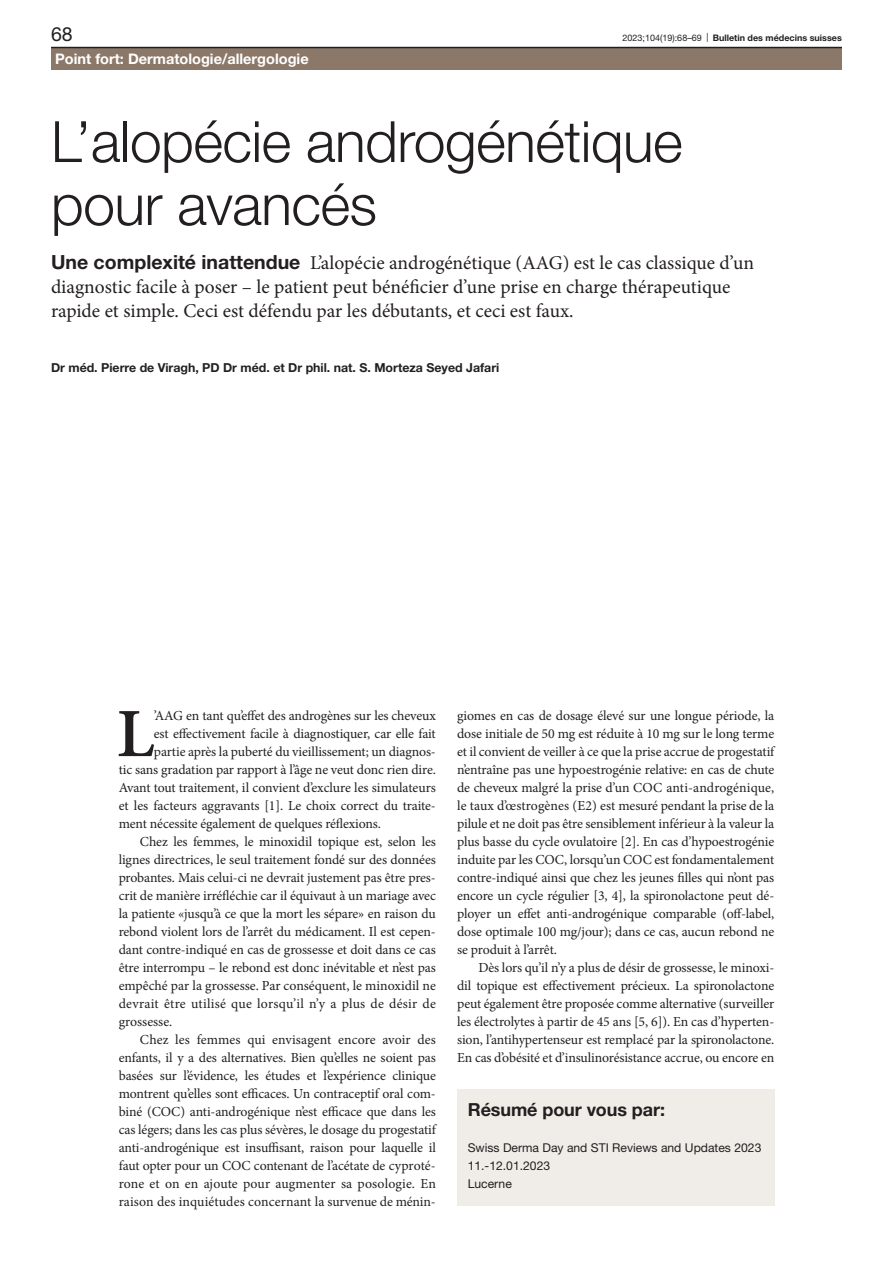
<style>
.page{position:relative;width:893px;height:1263px;background:#fff}
.page>*{position:absolute;margin:0;border:0;box-sizing:border-box;transform-origin:0 0}
.paragraph-initial{font:600 69.15px "Minion Pro";color:#231f20}
.article-title-L38{font:300 57px/63px "Helvetica Neue LT Pro";letter-spacing:-.01em;color:#231f20}
.lead{font:19.5px/24px "Minion Pro";color:#231f20}
.t1{font:19.5px "Helvetica Neue LT Pro";color:#231f20}
.box-head1{font:700 18px "Helvetica Neue LT Pro";letter-spacing:-.005em;color:#231f20}
.t2{font:700 14.55px "Helvetica Neue LT Pro";color:#fff}
.paragraph-indent{font:13.8px/18px "Minion Pro";letter-spacing:-.005em;color:#231f20;text-align:justify}
.paragraph-initial-2{font:13.8px "Minion Pro";letter-spacing:-.01em;color:#231f20}
.authors{font:700 12.3px "Helvetica Neue LT Pro";color:#231f20}
.box-paragraph{font:12.15px "Helvetica Neue LT Pro";color:#231f20}
.t3{font:700 9px "Helvetica Neue LT Pro";color:#231f20}
.s1{font-weight:400}
.s2{font-family:"Helvetica Neue LT Pro";font-weight:700}
</style>
<div class="page">
<div style="left:457px;top:1089px;width:317px;height:117px;background:#f0ece7"></div>
<div style="left:51px;top:48px;width:791px;height:22px;background:#8b7869"></div>
<hr style="left:51px;top:47px;width:791px;height:1px;background:#231f20">
<h3 class="t1" style="left:51px;top:22px;width:23px">68</h3>
<p class="t3" style="left:623px;top:32px;width:221px"><span class="s1">2023;104(19):68–69 |</span> Bulletin des médecins suisses</p>
<p class="t2" style="left:55px;top:49px;width:255px">Point fort: Dermatologie/allergologie</p>
<p class="article-title-L38" style="left:51px;top:109px;width:633px">L’alopécie androgénétique pour avancés</p>
<p class="lead" style="left:51px;top:251px;width:705px"><span class="s2">Une complexité inattendue</span> L’alopécie androgénétique (AAG) est le cas classique d’un diagnostic facile à poser – le patient peut bénéficier d’une prise en charge thérapeutique rapide et simple. Ceci est défendu par les débutants, et ceci est faux.</p>
<p class="authors" style="left:51px;top:360px;width:450px">Dr méd. Pierre de Viragh, PD Dr méd. et Dr phil. nat. S. Morteza Seyed Jafari</p>
<p class="paragraph-initial" style="left:117px;top:686px;width:39px">L</p>
<p class="paragraph-initial-2" style="left:154px;top:706px;width:283px">’AAG en tant qu’effet des androgènes sur les cheveux</p>
<p class="paragraph-initial-2" style="left:154px;top:724px;width:283px">est effectivement facile à diagnostiquer, car elle fait</p>
<p class="paragraph-initial-2" style="left:154px;top:742px;width:283px">partie après la puberté du vieillissement; un diagnos-</p>
<p class="paragraph-initial-2" style="left:119px;top:760px;width:319px">tic sans gradation par rapport à l’âge ne veut donc rien dire.</p>
<p class="paragraph-initial-2" style="left:119px;top:778px;width:319px">Avant tout traitement, il convient d’exclure les simulateurs</p>
<p class="paragraph-initial-2" style="left:119px;top:796px;width:319px">et les facteurs aggravants [1]. Le choix correct du traite-</p>
<p class="paragraph-initial-2" style="left:119px;top:814px;width:264px">ment nécessite également de quelques réflexions.</p>
<p class="paragraph-indent" style="left:119px;top:833px;width:319px;text-indent:21px">Chez les femmes, le minoxidil topique est, selon les lignes directrices, le seul traitement fondé sur des données probantes. Mais celui-ci ne devrait justement pas être pres&shy;crit de manière irréfléchie car il équivaut à un mariage avec la patiente «jusqu’à ce que la mort les sépare» en raison du rebond violent lors de l’arrêt du médicament. Il est cepen&shy;dant contre-indiqué en cas de grossesse et doit dans ce cas être interrompu – le rebond est donc inévitable et n’est pas empêché par la grossesse. Par conséquent, le minoxidil ne devrait être utilisé que lorsqu’il n’y a plus de désir de grossesse.</p>
<p class="paragraph-indent" style="left:119px;top:1031px;width:319px;text-indent:21px">Chez les femmes qui envisagent encore avoir des enfants, il y a des alternatives. Bien qu’elles ne soient pas basées sur l’évidence, les études et l’expérience clinique montrent qu’elles sont efficaces. Un contraceptif oral com&shy;biné (COC) anti-androgénique n’est efficace que dans les cas légers; dans les cas plus sévères, le dosage du progestatif anti-androgénique est insuffisant, raison pour laquelle il faut opter pour un COC contenant de l’acétate de cyproté&shy;rone et on en ajoute pour augmenter sa posologie. En raison des inquiétudes concernant la survenue de ménin-</p>
<p class="paragraph-indent" style="left:457px;top:707px;width:319px">giomes en cas de dosage élevé sur une longue période, la dose initiale de 50 mg est réduite à 10 mg sur le long terme et il convient de veiller à ce que la prise accrue de progestatif n’entraîne pas une hypoestrogénie relative: en cas de chute de cheveux malgré la prise d’un COC anti-androgénique, le taux d’œstrogènes (E2) est mesuré pendant la prise de la pilule et ne doit pas être sensiblement inférieur à la valeur la plus basse du cycle ovulatoire [2]. En cas d’hypoestrogénie induite par les COC, lorsqu’un COC est fondamentalement contre-indiqué ainsi que chez les jeunes filles qui n’ont pas encore un cycle régulier [3, 4], la spironolactone peut dé&shy;ployer un effet anti-androgénique comparable (off-label, dose optimale 100 mg/jour); dans ce cas, aucun rebond ne se produit à l’arrêt.</p>
<p class="paragraph-indent" style="left:457px;top:959px;width:319px;text-indent:21px">Dès lors qu’il n’y a plus de désir de grossesse, le minoxi&shy;dil topique est effectivement précieux. La spironolactone peut également être proposée comme alternative (surveiller les électrolytes à partir de 45 ans [5, 6]). En cas d’hyperten&shy;sion, l’antihypertenseur est remplacé par la spironolactone.<br>En cas d’obésité et d’insulinorésistance accrue, ou encore en</p>
<p class="box-head1" style="left:468px;top:1098px;width:199px">Résumé pour vous par:</p>
<p class="box-paragraph" style="left:468px;top:1140px;width:295px">Swiss Derma Day and STI Reviews and Updates 2023</p>
<p class="box-paragraph" style="left:468px;top:1158px;width:84px">11.-12.01.2023</p>
<p class="box-paragraph" style="left:468px;top:1176px;width:46px">Lucerne</p>
</div>
